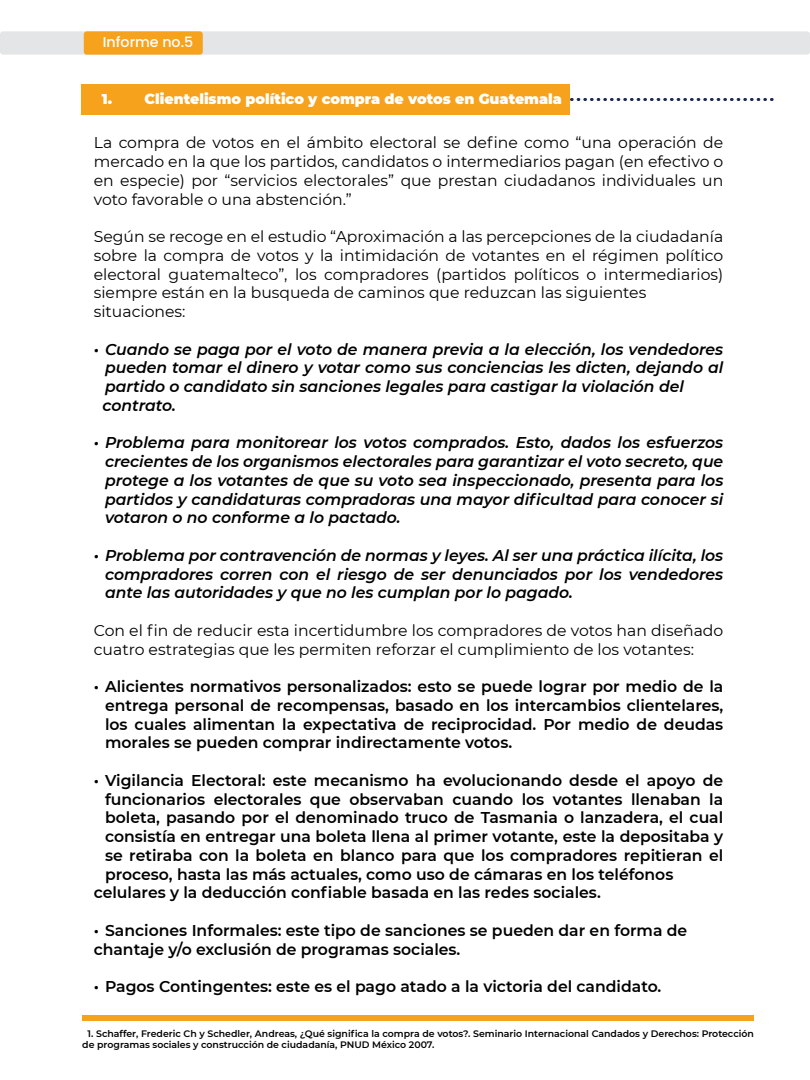
<style>
.page{position:relative;width:810px;height:1080px;background:#fff}
.page>*{position:absolute;margin:0;border:0;box-sizing:border-box;transform-origin:0 0}
.t1{font:600 15.62px/18.8px "Montserrat";color:#000;text-align:justify}
.t2{font:italic 600 15.62px/18.8px "Montserrat";color:#000;text-align:justify}
.t3{font:15.62px/18.8px "Montserrat";color:#000}
.t4{font:900 14.25px "Montserrat";color:#fff}
.t5{font:500 14.25px "Poppins";color:#fff}
.t6{font:600 9.38px/11.2px "Montserrat";color:#000}
</style>
<div class="page">
<svg style="left:570px;top:98px;width:204px;height:3px"></svg>
<div style="left:0;top:31px;width:810px;height:24px;background:#e4e5e6;border-radius:3px"></div>
<div style="left:84px;top:31px;width:119px;height:24px;background:#f6a21d;border-radius:3px"></div>
<div style="left:82px;top:1015px;width:672px;height:6px;background:#f6a21d"></div>
<div style="left:82px;top:84px;width:488px;height:31px;background:#f6a21d"></div>
<p class="t5" style="left:103px;top:34px;width:92px">Informe no.5</p>
<p class="t4" style="left:102px;top:89px;width:462px">1. Clientelismo político y compra de votos en Guatemala</p>
<p class="t3" style="left:94px;top:133px;width:631px;text-align:justify">La compra de votos en el ámbito electoral se define como “una operación de mercado en la que los partidos, candidatos o intermediarios pagan (en efectivo o en especie) por “servicios electorales” que prestan ciudadanos individuales un voto favorable o una abstención.”</p>
<p class="t3" style="left:94px;top:227px;width:631px">Según se recoge en el estudio “Aproximación a las percepciones de la ciudadanía sobre la compra de votos y la intimidación de votantes en el régimen político electoral guatemalteco”, los compradores (partidos políticos o intermediarios) siempre están en la busqueda de caminos que reduzcan las siguientes situaciones:</p>
<p class="t2" style="left:102px;top:339px;width:622px;text-align:left;text-indent:-9px">• Cuando se paga por el voto de manera previa a la elección, los vendedores pueden tomar el dinero y votar como sus conciencias les dicten, dejando al partido o candidato sin sanciones legales para castigar la violación del contrato.</p>
<p class="t2" style="left:105px;top:433px;width:620px;text-indent:-11px">• Problema para monitorear los votos comprados. Esto, dados los esfuerzos crecientes de los organismos electorales para garantizar el voto secreto, que protege a los votantes de que su voto sea inspeccionado, presenta para los partidos y candidaturas compradoras una mayor dificultad para conocer si votaron o no conforme a lo pactado.</p>
<p class="t2" style="left:105px;top:545px;width:620px;text-indent:-11px">• Problema por contravención de normas y leyes. Al ser una práctica ilícita, los compradores corren con el riesgo de ser denunciados por los vendedores ante las autoridades y que no les cumplan por lo pagado.</p>
<p class="t3" style="left:94px;top:620px;width:631px">Con el fin de reducir esta incertidumbre los compradores de votos han diseñado cuatro estrategias que les permiten reforzar el cumplimiento de los votantes:</p>
<p class="t1" style="left:105px;top:677px;width:620px;text-indent:-11px">• Alicientes normativos personalizados: esto se puede lograr por medio de la entrega personal de recompensas, basado en los intercambios clientelares, los cuales alimentan la expectativa de reciprocidad. Por medio de deudas morales se pueden comprar indirectamente votos.</p>
<p class="t1" style="left:94px;top:770px;width:631px">• Vigilancia Electoral: este mecanismo ha evolucionando desde el apoyo de</p>
<p class="t1" style="left:105px;top:789px;width:620px">funcionarios electorales que observaban cuando los votantes llenaban la</p>
<p class="t1" style="left:105px;top:808px;width:620px">boleta, pasando por el denominado truco de Tasmania o lanzadera, el cual</p>
<p class="t1" style="left:105px;top:827px;width:620px">consistía en entregar una boleta llena al primer votante, este la depositaba y</p>
<p class="t1" style="left:105px;top:845px;width:620px">se retiraba con la boleta en blanco para que los compradores repitieran el</p>
<p class="t1" style="left:105px;top:864px;width:570px">proceso, hasta las más actuales, como uso de cámaras en los teléfonos</p>
<p class="t1" style="left:94px;top:883px;width:509px">celulares y la deducción confiable basada en las redes sociales.</p>
<p class="t1" style="left:94px;top:920px;width:595px">• Sanciones Informales: este tipo de sanciones se pueden dar en forma de chantaje y/o exclusión de programas sociales.</p>
<p class="t1" style="left:94px;top:977px;width:569px">• Pagos Contingentes: este es el pago atado a la victoria del candidato.</p>
<p class="t6" style="left:82px;top:1027px;width:673px;text-indent:5px">1. Schaffer, Frederic Ch y Schedler, Andreas, ¿Qué significa la compra de votos?. Seminario Internacional Candados y Derechos: Protección de programas sociales y construcción de ciudadanía, PNUD México 2007.</p>
</div>
